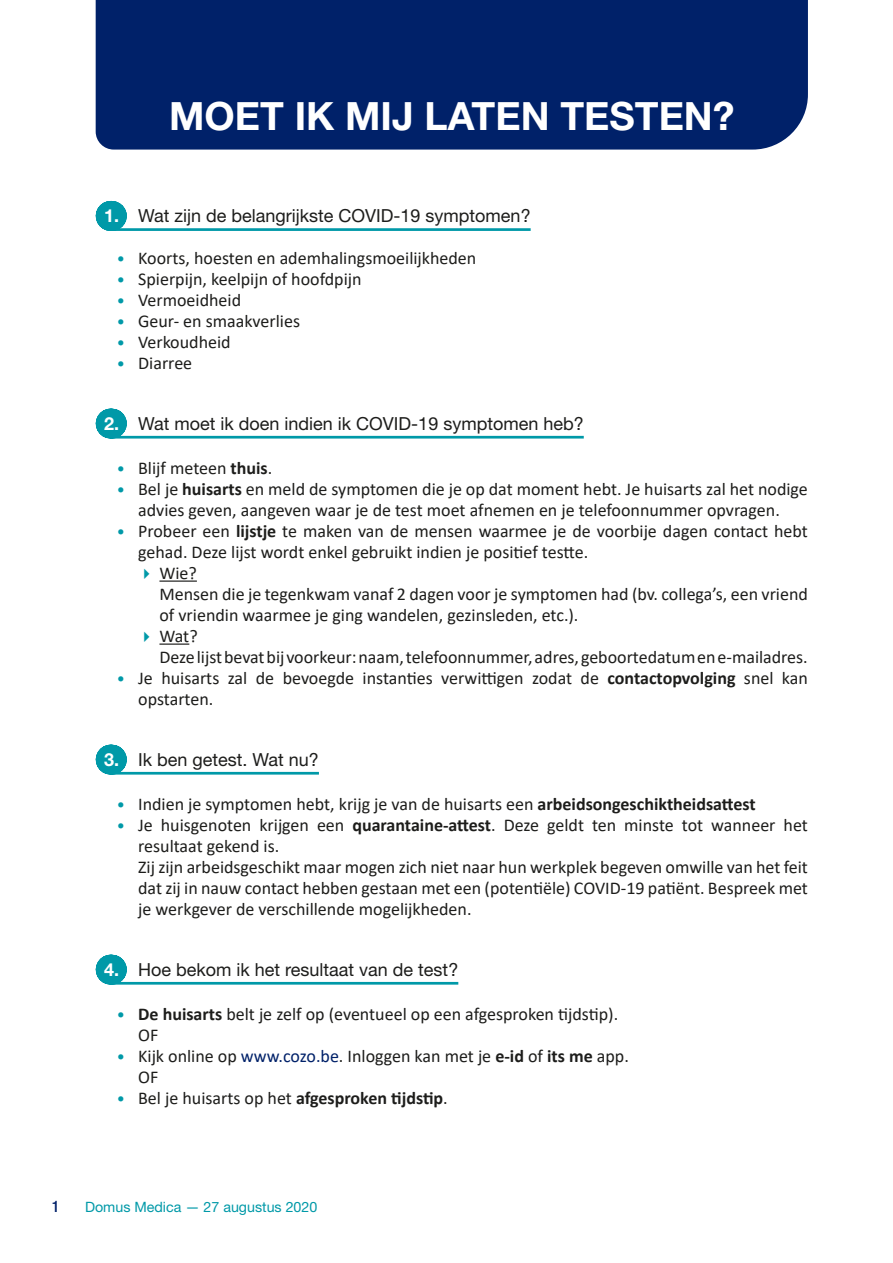
<style>
.page{position:relative;width:893px;height:1263px;background:#fff}
.page>*{position:absolute;margin:0;border:0;box-sizing:border-box;transform-origin:0 0}
.t1{font:700 39px "Helvetica Neue LT Std";color:#fff}
.t2{font:18px/21px "Calibri";color:#1d1d1b}
.t3{font:18px "Helvetica Neue LT Std";color:#1d1d1b}
.t4{font:500 condensed 15.75px "Helvetica Neue LT Std";color:#002169}
.t5{font:14.25px "Helvetica Neue LT Std";color:#0099a8}
.s1{font-weight:700;color:#fff}
.s2{font-size:16.5px;color:#0099a8}
.s3{font-weight:700}
.s4{color:#002169}
</style>
<div class="page">
<div style="left:96px;top:0;width:712px;height:150px;background:#002169"></div>
<hr style="left:111px;top:201px;width:1px;height:30px;background:#0099a8">
<hr style="left:112px;top:228px;width:419px;height:3px;background:#0099a8">
<hr style="left:111px;top:409px;width:1px;height:30px;background:#0099a8">
<hr style="left:112px;top:436px;width:472px;height:3px;background:#0099a8">
<hr style="left:159px;top:580px;width:38px;height:2px;background:#1d1d1b">
<hr style="left:159px;top:643px;width:30px;height:2px;background:#1d1d1b">
<hr style="left:111px;top:745px;width:1px;height:30px;background:#0099a8">
<hr style="left:112px;top:772px;width:207px;height:3px;background:#0099a8">
<hr style="left:111px;top:955px;width:1px;height:30px;background:#0099a8">
<hr style="left:112px;top:982px;width:346px;height:3px;background:#0099a8">
<h1 class="t1" style="left:169px;top:92px;width:567px">MOET IK MIJ LATEN TESTEN?</h1>
<p class="t3" style="left:104px;top:205px;width:428px"><span class="s1">1.</span> Wat zijn de belangrijkste COVID-19 symptomen?</p>
<p class="t2" style="left:117px;top:247px;width:361px"><span class="s2">•</span> Koorts, hoesten en ademhalingsmoeilijkheden</p>
<p class="t2" style="left:117px;top:268px;width:246px"><span class="s2">•</span> Spierpijn, keelpijn of hoofdpijn</p>
<p class="t2" style="left:117px;top:289px;width:126px"><span class="s2">•</span> Vermoeidheid</p>
<p class="t2" style="left:117px;top:310px;width:185px"><span class="s2">•</span> Geur- en smaakverlies</p>
<p class="t2" style="left:117px;top:331px;width:115px"><span class="s2">•</span> Verkoudheid</p>
<p class="t2" style="left:117px;top:352px;width:77px"><span class="s2">•</span> Diarree</p>
<p class="t3" style="left:104px;top:412px;width:481px"><span class="s1">2.</span> Wat moet ik doen indien ik COVID-19 symptomen heb?</p>
<p class="t2" style="left:117px;top:457px;width:157px"><span class="s2">•</span> Blijf meteen <span class="s3">thuis</span>.</p>
<p class="t2" style="left:117px;top:478px;width:692px;text-align:center"><span class="s2">•</span> Bel je <span class="s3">huisarts</span> en meld de symptomen die je op dat moment hebt. Je huisarts zal het nodige advies geven, aangeven waar je de test moet afnemen en je telefoonnummer opvragen.</p>
<p class="t2" style="left:117px;top:520px;width:692px"><span class="s2">•</span> Probeer een <span class="s3">lijstje</span> te maken van de mensen waarmee je de voorbije dagen contact hebt</p>
<p class="t2" style="left:138px;top:541px;width:452px">gehad. Deze lijst wordt enkel gebruikt indien je positief testte.</p>
<p class="t2" style="left:159px;top:562px;width:39px">Wie?</p>
<p class="t2" style="left:159px;top:583px;width:650px">Mensen die je tegenkwam vanaf 2 dagen voor je symptomen had (bv. collega’s, een vriend</p>
<p class="t2" style="left:159px;top:604px;width:421px">of vriendin waarmee je ging wandelen, gezinsleden, etc.).</p>
<p class="t2" style="left:159px;top:625px;width:40px">Wat?</p>
<p class="t2" style="left:159px;top:646px;width:650px">Deze lijst bevat bij voorkeur: naam, telefoonnummer, adres, geboortedatum en e-mailadres.</p>
<p class="t2" style="left:138px;top:667px;width:671px;text-indent:-21px"><span class="s2">•</span> Je huisarts zal de bevoegde instanties verwittigen zodat de <span class="s3">contactopvolging</span> snel kan opstarten.</p>
<p class="t3" style="left:104px;top:748px;width:216px"><span class="s1">3.</span> Ik ben getest. Wat nu?</p>
<p class="t2" style="left:117px;top:793px;width:640px"><span class="s2">•</span> Indien je symptomen hebt, krijg je van de huisarts een <span class="s3">arbeidsongeschiktheidsattest</span></p>
<p class="t2" style="left:138px;top:814px;width:671px;text-indent:-21px"><span class="s2">•</span> Je huisgenoten krijgen een <span class="s3">quarantaine-attest</span>. Deze geldt ten minste tot wanneer het resultaat gekend is.<br>Zij zijn arbeidsgeschikt maar mogen zich niet naar hun werkplek begeven omwille van het feit dat zij in nauw contact hebben gestaan met een (potentiële) COVID-19 patiënt. Bespreek met je werkgever de verschillende mogelijkheden.</p>
<p class="t3" style="left:104px;top:958px;width:356px"><span class="s1">4.</span> Hoe bekom ik het resultaat van de test?</p>
<p class="t2" style="left:138px;top:1003px;width:482px;text-indent:-21px"><span class="s2">•</span> <span class="s3">De huisarts</span> belt je zelf op (eventueel op een afgesproken tijdstip).<br>OF</p>
<p class="t2" style="left:138px;top:1045px;width:492px;text-indent:-21px"><span class="s2">•</span> Kijk online op <span class="s4">www.cozo.be</span>. Inloggen kan met je <span class="s3">e-id</span> of <span class="s3">its me</span> app.<br>OF</p>
<p class="t2" style="left:117px;top:1087px;width:332px"><span class="s2">•</span> Bel je huisarts op het <span class="s3">afgesproken tijdstip</span>.</p>
<p class="t4" style="left:52px;top:1197px;width:9px">1</p>
<p class="t5" style="left:85px;top:1198px;width:234px">Domus Medica — 27 augustus 2020</p>
</div>
